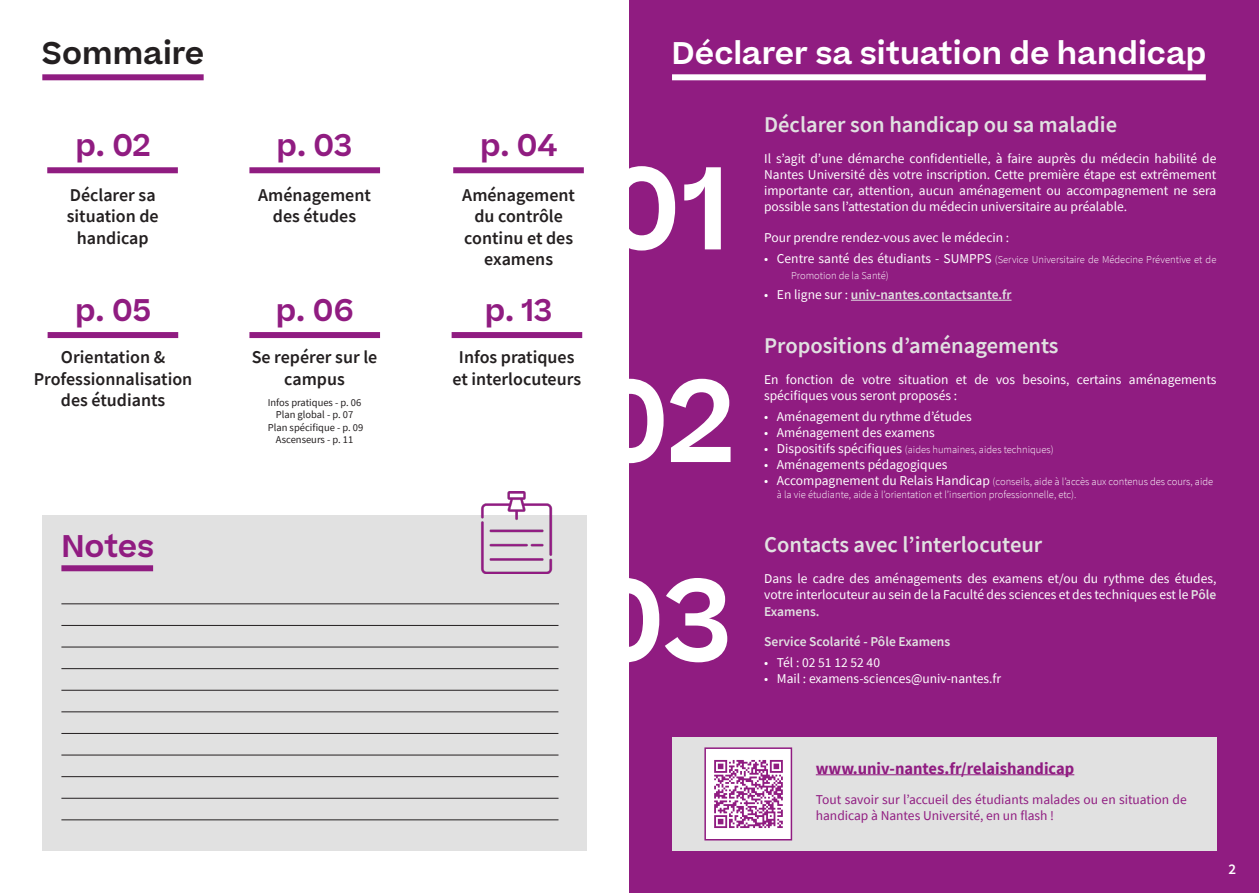
<style>
.page{position:relative;width:1259px;height:893px;background:#fff}
.page>*{position:absolute;margin:0;border:0;box-sizing:border-box;transform-origin:0 0}
.t1{font:600 112.5px "Beatrice";color:#fff}
.Titre{font:600 30px "Beatrice";color:#901c81}
.Titre-2{font:600 30px "Beatrice";color:#fff}
.Titre-3{font:600 30px "Beatrice";color:#231f20}
.liste_encart{font:600 22.5px "Source Sans Pro";color:#e1e1e1}
.liste_encart-2{font:600 18px/21.6px "Source Sans Pro";color:#231f20;text-align:center}
.liste_encart-3{font:700 16.5px "Source Sans Pro";color:#901c81}
.liste_encart-4{font:600 15px "Source Sans Pro";color:#fff}
.liste_encart-5{font:13.5px/16.2px "Source Sans Pro";color:#fff;text-align:justify}
.liste_encart-6{font:13.5px/16.2px "Source Sans Pro";color:#901c81}
.liste_encart-7{font:600 13.5px "Source Sans Pro";color:#e1e1e1}
.liste_encart-8{font:300 10.5px/16.2px "Source Sans Pro";color:#fff}
.liste_encart-9{font:10.5px "Source Sans Pro";color:#231f20}
.s1{font-weight:400;font-size:13.5px}
.s2{font-weight:400;color:#fff}
.s3{font-weight:600;color:#e1e1e1}
</style>
<div class="page">
<div style="left:42px;top:74px;width:162px;height:6px;background:#901c81"></div>
<div style="left:249px;top:167px;width:131px;height:6px;background:#901c81"></div>
<div style="left:47px;top:167px;width:131px;height:6px;background:#901c81"></div>
<div style="left:453px;top:167px;width:131px;height:6px;background:#901c81"></div>
<div style="left:451px;top:332px;width:131px;height:6px;background:#901c81"></div>
<div style="left:249px;top:332px;width:131px;height:6px;background:#901c81"></div>
<div style="left:48px;top:332px;width:130px;height:6px;background:#901c81"></div>
<div style="left:42px;top:515px;width:545px;height:335px;background:#e1e1e1"></div>
<div style="left:61px;top:565px;width:92px;height:6px;background:#901c81"></div>
<hr style="left:61px;top:603px;width:498px;height:1px;background:#231f20">
<hr style="left:61px;top:625px;width:497px;height:1px;background:#231f20">
<hr style="left:61px;top:647px;width:497px;height:1px;background:#231f20">
<hr style="left:61px;top:668px;width:497px;height:1px;background:#231f20">
<hr style="left:61px;top:690px;width:497px;height:1px;background:#231f20">
<hr style="left:61px;top:711px;width:497px;height:1px;background:#231f20">
<hr style="left:61px;top:733px;width:497px;height:1px;background:#231f20">
<hr style="left:61px;top:755px;width:497px;height:1px;background:#231f20">
<hr style="left:61px;top:776px;width:497px;height:1px;background:#231f20">
<hr style="left:61px;top:798px;width:497px;height:1px;background:#231f20">
<hr style="left:61px;top:819px;width:497px;height:1px;background:#231f20">
<div style="left:629px;top:0;width:630px;height:893px;background:#901c81"></div>
<div style="left:672px;top:74px;width:533px;height:6px;background:#fff"></div>
<hr style="left:851px;top:300px;width:160px;height:1px;background:#e1e1e1">
<div style="left:672px;top:737px;width:544px;height:113px;background:#e1e1e1"></div>
<hr style="left:816px;top:774px;width:258px;height:1px;background:#901c81">
<img style="left:707px;top:750px;width:82px;height:87px">
<div style="left:704px;top:747px;width:88px;height:93px;border:2px solid #901c81"></div>
<img style="left:481px;top:492px;width:72px;height:81px">
<p class="Titre-3" style="left:42px;top:33px;width:163px">Sommaire</p>
<p class="Titre-2" style="left:672px;top:33px;width:536px">Déclarer sa situation de handicap</p>
<p class="Titre" style="left:75px;top:125px;width:76px">p. 02</p>
<p class="Titre" style="left:277px;top:125px;width:77px">p. 03</p>
<p class="Titre" style="left:480px;top:125px;width:79px">p. 04</p>
<p class="liste_encart-2" style="left:67px;top:184px;width:94px">Déclarer sa situation de handicap</p>
<p class="liste_encart-2" style="left:258px;top:184px;width:114px">Aménagement</p>
<p class="liste_encart-2" style="left:273px;top:205px;width:85px">des études</p>
<p class="liste_encart-2" style="left:462px;top:184px;width:114px">Aménagement du contrôle continu et des examens</p>
<p class="Titre" style="left:75px;top:290px;width:77px">p. 05</p>
<p class="liste_encart-2" style="left:61px;top:346px;width:106px">Orientation &amp;</p>
<p class="liste_encart-2" style="left:34px;top:368px;width:160px">Professionnalisation des étudiants</p>
<p class="Titre" style="left:276px;top:290px;width:79px">p. 06</p>
<p class="Titre" style="left:485px;top:290px;width:69px">p. 13</p>
<p class="liste_encart-2" style="left:252px;top:346px;width:127px">Se repérer sur le campus</p>
<p class="liste_encart-9" style="left:268px;top:395px;width:95px">Infos pratiques - p. 06</p>
<p class="liste_encart-9" style="left:276px;top:408px;width:79px">Plan global - p. 07</p>
<p class="liste_encart-9" style="left:268px;top:421px;width:97px">Plan spécifique - p. 09</p>
<p class="liste_encart-9" style="left:276px;top:433px;width:79px">Ascenseurs - p. 11</p>
<p class="liste_encart-2" style="left:452px;top:346px;width:130px">Infos pratiques et interlocuteurs</p>
<p class="t1" style="left:603px;top:133px;width:128px">01</p>
<p class="t1" style="left:591px;top:346px;width:144px">02</p>
<p class="Titre" style="left:61px;top:526px;width:95px">Notes</p>
<p class="t1" style="left:587px;top:545px;width:147px">03</p>
<p class="liste_encart" style="left:764px;top:110px;width:354px">Déclarer son handicap ou sa maladie</p>
<p class="liste_encart-5" style="left:764px;top:150px;width:454px">Il s’agit d’une démarche confidentielle, à faire auprès du médecin habilité de Nantes Université dès votre inscription. Cette première étape est extrêmement importante car, attention, aucun aménagement ou accompagnement ne sera possible sans l’attestation du médecin universitaire au préalable.</p>
<p class="liste_encart-5" style="left:764px;top:229px;width:247px">Pour prendre rendez-vous avec le médecin :</p>
<p class="liste_encart-8" style="left:791px;top:251px;width:427px;text-indent:-27px"><span class="s1">• Centre santé des étudiants - SUMPPS</span> (Service Universitaire de Médecine Préventive et de<br>Promotion de la Santé)</p>
<p class="liste_encart-7" style="left:764px;top:286px;width:249px"><span class="s2">• En ligne sur :</span> univ-nantes.contactsante.fr</p>
<p class="liste_encart" style="left:764px;top:331px;width:296px">Propositions d’aménagements</p>
<p class="liste_encart-5" style="left:764px;top:371px;width:454px">En fonction de votre situation et de vos besoins, certains aménagements spécifiques vous seront proposés :</p>
<p class="liste_encart-5" style="left:764px;top:408px;width:209px">• Aménagement du rythme d’études</p>
<p class="liste_encart-5" style="left:764px;top:424px;width:172px">• Aménagement des examens</p>
<p class="liste_encart-8" style="left:764px;top:441px;width:291px"><span class="s1">• Dispositifs spécifiques</span> (aides humaines, aides techniques)</p>
<p class="liste_encart-5" style="left:764px;top:456px;width:185px">• Aménagements pédagogiques</p>
<p class="liste_encart-8" style="left:764px;top:474px;width:450px"><span class="s1">• Accompagnement du Relais Handicap</span> (conseils, aide à l’accès aux contenus des cours, aide</p>
<p class="liste_encart-8" style="left:777px;top:486px;width:301px">à la vie étudiante, aide à l’orientation et l’insertion professionnelle, etc).</p>
<p class="liste_encart" style="left:764px;top:530px;width:280px">Contacts avec l’interlocuteur</p>
<p class="liste_encart-5" style="left:764px;top:570px;width:454px">Dans le cadre des aménagements des examens et/ou du rythme des études, votre interlocuteur au sein de la Faculté des sciences et des techniques est le <span class="s3">Pôle Examens.</span></p>
<p class="liste_encart-7" style="left:764px;top:633px;width:188px">Service Scolarité - Pôle Examens</p>
<p class="liste_encart-5" style="left:764px;top:654px;width:117px">• Tél : 02 51 12 52 40</p>
<p class="liste_encart-5" style="left:764px;top:670px;width:239px">• Mail : examens-sciences@univ-nantes.fr</p>
<p class="liste_encart-3" style="left:816px;top:757px;width:260px">www.univ-nantes.fr/relaishandicap</p>
<p class="liste_encart-6" style="left:816px;top:792px;width:372px">Tout savoir sur l’accueil des étudiants malades ou en situation de handicap à Nantes Université, en un flash !</p>
<p class="liste_encart-4" style="left:1228px;top:860px;width:9px">2</p>
</div>
